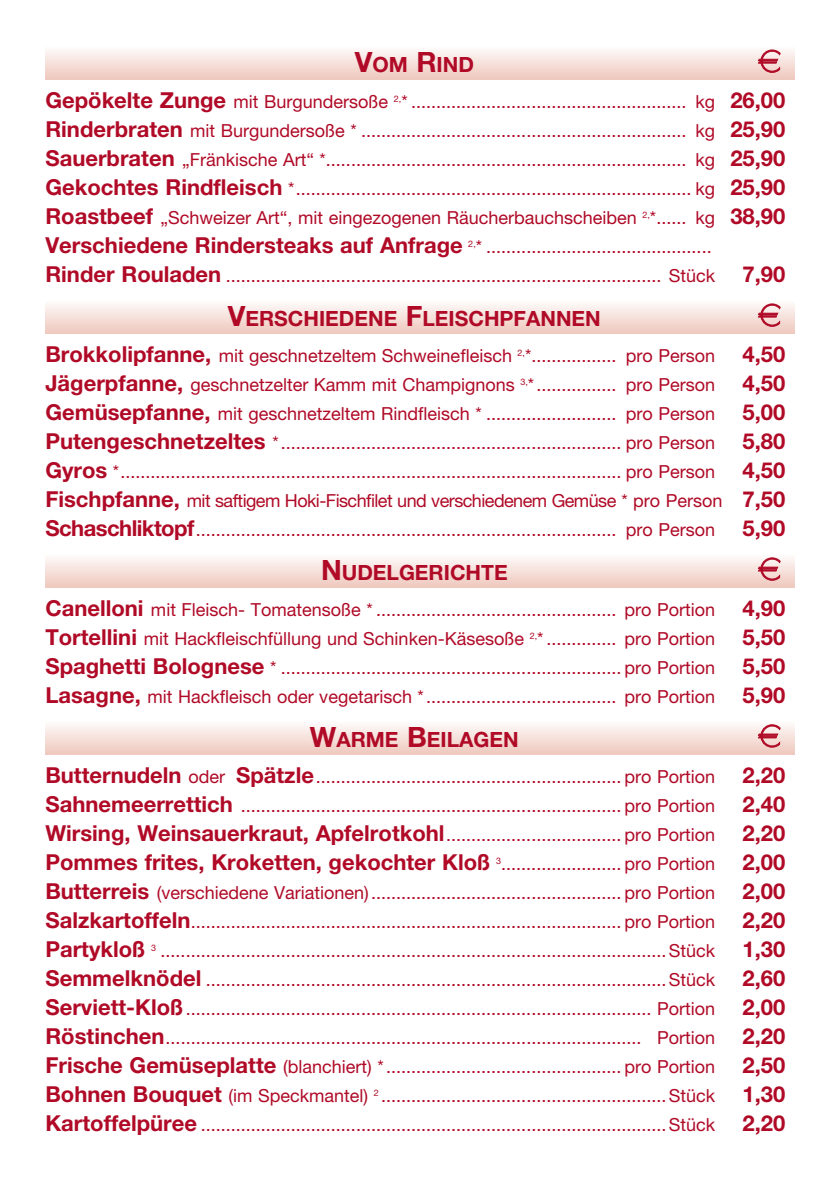
<style>
.page{position:relative;width:840px;height:1191px;background:#fff}
.page>*{position:absolute;margin:0;border:0;box-sizing:border-box;transform-origin:0 0}
.t1{font:700 22px "Helvetica Neue LT Pro";color:#b00a27}
.t2{font:700 21px "Helvetica Neue LT Pro";color:#b00a27}
.t3{font:18px/29px "Helvetica Neue LT Pro";color:#b00a27;text-align:justify}
.s1{font-size:28px}
.s2{font-weight:700;font-size:22px}
</style>
<div class="page">
<div style="left:45px;top:45px;width:749px;height:34px;background:linear-gradient(to bottom,#fefffe,#efcac0)"></div>
<svg style="left:757px;top:50px;width:23px;height:23px"></svg>
<div style="left:45px;top:299px;width:749px;height:34px;background:linear-gradient(to bottom,#fefffe,#efcac0)"></div>
<svg style="left:757px;top:303px;width:23px;height:24px"></svg>
<div style="left:45px;top:553px;width:749px;height:34px;background:linear-gradient(to bottom,#fefefd,#efcac0)"></div>
<svg style="left:757px;top:557px;width:23px;height:23px"></svg>
<div style="left:45px;top:720px;width:749px;height:34px;background:linear-gradient(to bottom,#fefefd,#efcac0)"></div>
<svg style="left:757px;top:724px;width:23px;height:23px"></svg>
<p class="t2" style="left:354px;top:52px;width:121px"><span class="s1">V</span>OM <span class="s1">R</span>IND</p>
<p class="t3" style="left:45px;top:87px;width:741px"><span class="s2">Gepökelte Zunge</span> mit Burgundersoße <sup>2,</sup>* ....................................................... kg <span class="s2">26,00<br>Rinderbraten</span> mit Burgundersoße * ................................................................. kg <span class="s2">25,90<br>Sauerbraten</span> „Fränkische Art“ *........................................................................ kg <span class="s2">25,90<br>Gekochtes Rindfleisch</span> *............................................................................... kg <span class="s2">25,90<br>Roastbeef</span> „Schweizer Art“, mit eingezogenen Räucherbauchscheiben <sup>2,</sup>*...... kg <span class="s2">38,90</span></p>
<p class="t1" style="left:45px;top:232px;width:418px">Verschiedene Rindersteaks auf Anfrage</p>
<p class="t3" style="left:45px;top:232px;width:741px;text-indent:422px"><sup>2,</sup>* .............................................<br><span class="s2">Rinder Rouladen</span> ....................................................................................... Stück <span class="s2">7,90</span></p>
<p class="t2" style="left:228px;top:305px;width:374px"><span class="s1">V</span>ERSCHIEDENE <span class="s1">F</span>LEISCHPFANNEN</p>
<p class="t3" style="left:45px;top:341px;width:741px"><span class="s2">Brokkolipfanne,</span> mit geschnetzeltem Schweinefleisch <sup>2,</sup>*................. pro Person <span class="s2">4,50<br>Jägerpfanne,</span> geschnetzelter Kamm mit Champignons <sup>3,</sup>*................ pro Person <span class="s2">4,50<br>Gemüsepfanne,</span> mit geschnetzeltem Rindfleisch * .......................... pro Person <span class="s2">5,00<br>Putengeschnetzeltes</span> *.................................................................... pro Person <span class="s2">5,80<br>Gyros</span> *.................................................................................................... pro Person <span class="s2">4,50<br>Fischpfanne,</span> mit saftigem Hoki-Fischfilet und verschiedenem Gemüse * pro Person <span class="s2">7,50<br>Schaschliktopf</span>.................................................................................... pro Person <span class="s2">5,90</span></p>
<p class="t2" style="left:321px;top:559px;width:188px"><span class="s1">N</span> UDELGERICHTE</p>
<p class="t3" style="left:45px;top:595px;width:741px"><span class="s2">Canelloni</span> mit Fleisch- Tomatensoße * ................................................ pro Portion <span class="s2">4,90<br>Tortellini</span> mit Hackfleischfüllung und Schinken-Käsesoße <sup>2,</sup>* .............. pro Portion <span class="s2">5,50<br>Spaghetti Bolognese</span> * .................................................................... pro Portion <span class="s2">5,50<br>Lasagne,</span> mit Hackfleisch oder vegetarisch *...................................... pro Portion <span class="s2">5,90</span></p>
<p class="t2" style="left:310px;top:726px;width:210px"><span class="s1">W</span>ARME <span class="s1">B</span>EILAGEN</p>
<p class="t3" style="left:45px;top:762px;width:741px"><span class="s2">Butternudeln</span> oder <span class="s2">Spätzle</span>............................................................. pro Portion <span class="s2">2,20<br>Sahnemeerrettich</span> ............................................................................ pro Portion <span class="s2">2,40<br>Wirsing, Weinsauerkraut, Apfelrotkohl</span>................................... pro Portion <span class="s2">2,20</span></p>
<p class="t1" style="left:45px;top:848px;width:446px">Pommes frites, Kroketten, gekochter Kloß</p>
<p class="t3" style="left:45px;top:849px;width:741px;text-indent:450px"><sup>3</sup>........................ pro Portion <span class="s2">2,00<br>Butterreis</span> (verschiedene Variationen).................................................. pro Portion <span class="s2">2,00<br>Salzkartoffeln</span>...................................................................................... pro Portion <span class="s2">2,20</span></p>
<p class="t1" style="left:45px;top:935px;width:102px">Partykloß</p>
<p class="t3" style="left:45px;top:936px;width:741px;text-indent:106px"><sup>3</sup> .....................................................................................................Stück <span class="s2">1,30<br>Semmelknödel</span> ............................................................................................Stück <span class="s2">2,60<br>Serviett-Kloß</span>............................................................................................. Portion <span class="s2">2,00<br>Röstinchen</span>............................................................................................... Portion <span class="s2">2,20<br>Frische Gemüseplatte</span> (blanchiert) *............................................... pro Portion <span class="s2">2,50<br>Bohnen Bouquet</span> (im Speckmantel) <sup>2</sup> .........................................................Stück <span class="s2">1,30<br>Kartoffelpüree</span> .............................................................................................Stück <span class="s2">2,20</span></p>
</div>
